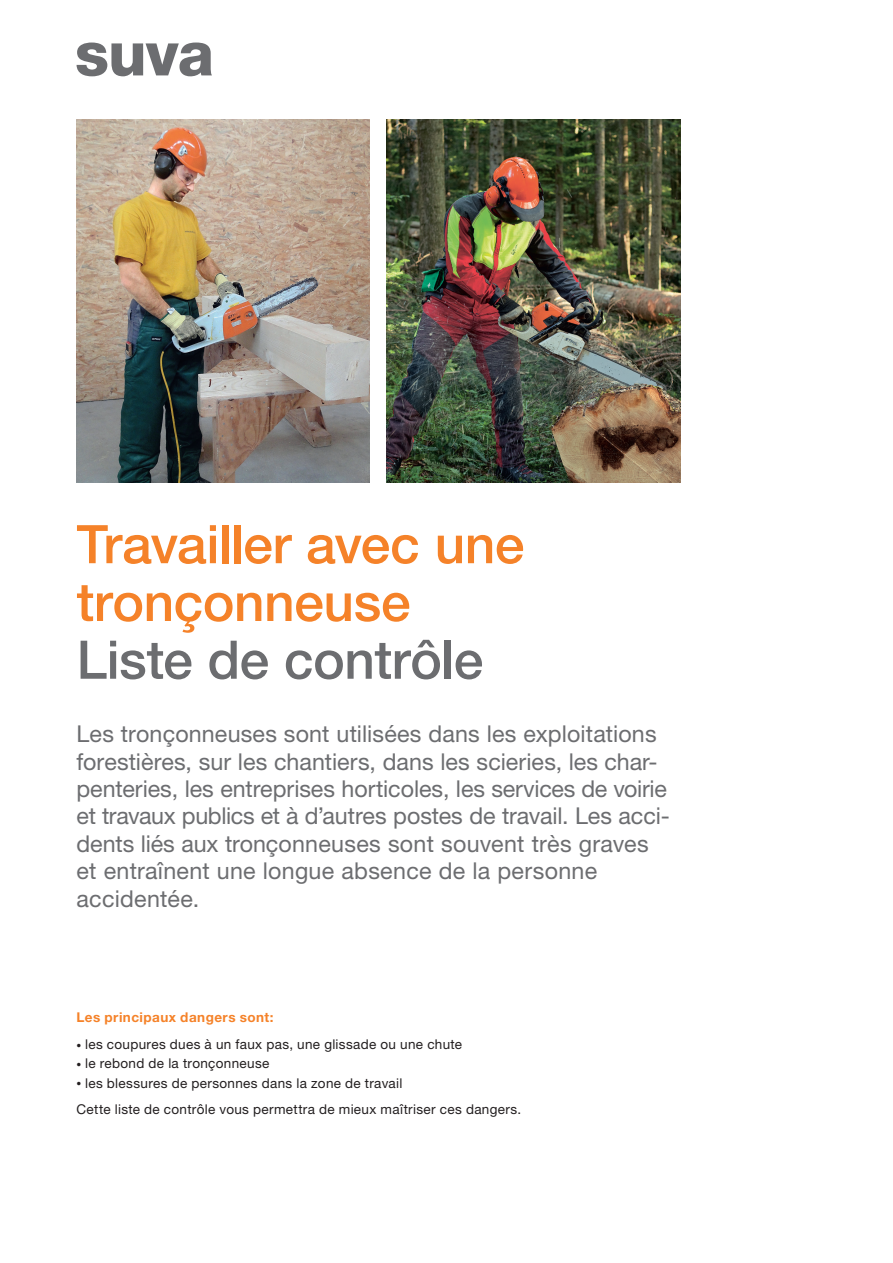
<style>
.page{position:relative;width:893px;height:1263px;background:#fff}
.page>*{position:absolute;margin:0;border:0;box-sizing:border-box;transform-origin:0 0}
.t1{font:500 53.25px/57.8px "Helvetica Neue LT Std";letter-spacing:-.01em;color:#f58229}
.t2{font:500 53.25px "Helvetica Neue LT Std";letter-spacing:-.01em;color:#6c6d70}
.t3{font:23.25px/27.5px "Helvetica Neue LT Std";letter-spacing:.005em;color:#6c6d70}
.t4{font:13.5px/26.5px "Helvetica Neue LT Std";letter-spacing:.025em;color:#231f20}
.t5{font:700 13.5px "Helvetica Neue LT Std";letter-spacing:.035em;color:#f58229}
.s1{font-weight:300;font-size:9.75px}
</style>
<div class="page">
<svg style="left:77px;top:43px;width:134px;height:33px"></svg>
<img style="left:77px;top:119px;width:293px;height:364px">
<img style="left:387px;top:119px;width:293px;height:364px">
<h1 class="t1" style="left:77px;top:515px;width:449px">Travailler avec une tronçonneuse</h1>
<h1 class="t2" style="left:77px;top:628px;width:408px">Liste de contrôle</h1>
<p class="t3" style="left:77px;top:720px;width:595px">Les tronçonneuses sont utilisées dans les exploitations forestières, sur les chantiers, dans les scieries, les char&shy;penteries, les entreprises horticoles, les services de voirie et travaux publics et à d’autres postes de travail. Les acci&shy;dents liés aux tronçonneuses sont souvent très graves et entraînent une longue absence de la personne accidentée.</p>
<p class="t5" style="left:77px;top:1008px;width:199px">Les principaux dangers sont:</p>
<p class="t4" style="left:77px;top:1031px;width:387px"><span class="s1">•</span> les coupures dues à un faux pas, une glissade ou une chute</p>
<p class="t4" style="left:77px;top:1050px;width:194px"><span class="s1">•</span> le rebond de la tronçonneuse</p>
<p class="t4" style="left:77px;top:1069px;width:446px"><span class="s1">•</span> les blessures de personnes dans la zone de travail<br>Cette liste de contrôle vous permettra de mieux maîtriser ces dangers.</p>
</div>
